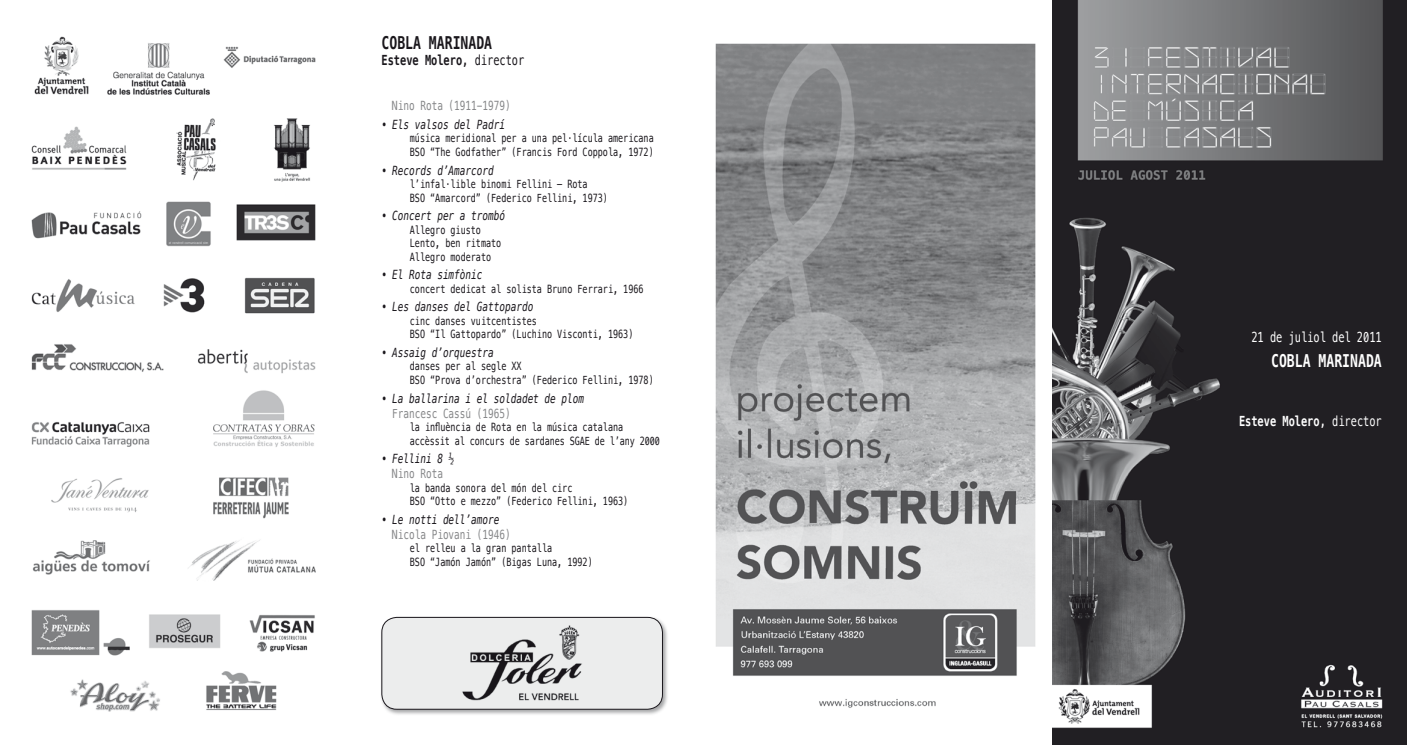
<style>
.page{position:relative;width:1407px;height:745px;background:#fff}
.page>*{position:absolute;margin:0;border:0;box-sizing:border-box;transform-origin:0 0}
.t1{font:700 17.5px "Menlo";color:#fff;scale:.75 1}
.t2{font:700 17.5px "Menlo";color:#1a171c;scale:.75 1}
.t3{font:700 13.75px "Menlo";color:#fff;scale:.75 1}
.t4{font:700 13.75px "Menlo";color:#1a171c;scale:.75 1}
.t5{font:13.75px "Menlo";color:#fff;scale:.75 1}
.t6{font:italic 12.5px "Menlo";color:#1a171c;scale:.75 1}
.t7{font:12.5px "Menlo";color:#87888a;scale:.75 1}
.t8{font:11.25px/13.5px "Menlo";color:#1a171c;scale:.75 1}
.s1{font-weight:400}
</style>
<div class="page">
<img style="left:1052px;top:0;width:355px;height:744px">
<div style="left:380px;top:615px;width:289px;height:100px;background:#87888a;opacity:.75"></div>
<div style="left:382px;top:617px;width:280px;height:91px;background:#eceded;border-radius:15px"></div>
<div style="left:381px;top:616px;width:282px;height:93px;border:1px solid #1a171c;border-radius:15px"></div>
<img style="left:462px;top:625px;width:120px;height:76px">
<img style="left:715px;top:43px;width:321px;height:665px">
<img style="left:31px;top:36px;width:285px;height:676px">
<h1 class="t2" style="left:381px;top:30px;width:149px">COBLA MARINADA</h1>
<p class="t4" style="left:381px;top:51px;width:192px">Esteve Molero, <span class="s1">director</span></p>
<p class="t7" style="left:392px;top:97px;width:160px">Nino Rota (1911-1979)</p>
<p class="t6" style="left:381px;top:116px;width:166px">• Els valsos del Padrí</p>
<p class="t8" style="left:410px;top:132px;width:327px">música meridional per a una pel·lícula americana<br>BSO “The Godfather” (Francis Ford Coppola, 1972)</p>
<p class="t6" style="left:381px;top:161px;width:151px">• Records d’Amarcord</p>
<p class="t8" style="left:410px;top:177px;width:266px">l’infal·lible binomi Fellini – Rota<br>BSO “Amarcord” (Federico Fellini, 1973)</p>
<p class="t6" style="left:381px;top:207px;width:166px">• Concert per a trombó</p>
<p class="t8" style="left:410px;top:223px;width:123px">Allegro giusto<br>Lento, ben ritmato<br>Allegro moderato</p>
<p class="t6" style="left:381px;top:266px;width:136px">• El Rota simfònic</p>
<p class="t8" style="left:410px;top:282px;width:313px">concert dedicat al solista Bruno Ferrari, 1966</p>
<p class="t6" style="left:381px;top:298px;width:204px">• Les danses del Gattopardo</p>
<p class="t8" style="left:410px;top:314px;width:299px">cinc danses vuitcentistes<br>BSO “Il Gattopardo” (Luchino Visconti, 1963)</p>
<p class="t6" style="left:381px;top:344px;width:151px">• Assaig d’orquestra</p>
<p class="t8" style="left:410px;top:359px;width:327px">danses per al segle XX<br>BSO “Prova d’orchestra” (Federico Fellini, 1978)</p>
<p class="t6" style="left:381px;top:389px;width:272px">• La ballarina i el soldadet de plom</p>
<p class="t7" style="left:392px;top:404px;width:160px">Francesc Cassú (1965)</p>
<p class="t8" style="left:410px;top:420px;width:335px">la influència de Rota en la música catalana accèssit al concurs de sardanes SGAE de l’any 2000</p>
<p class="t6" style="left:381px;top:450px;width:98px">• Fellini 8 ½</p>
<p class="t7" style="left:392px;top:465px;width:69px">Nino Rota</p>
<p class="t8" style="left:410px;top:481px;width:293px">la banda sonora del món del circ<br>BSO “Otto e mezzo” (Federico Fellini, 1963)</p>
<p class="t6" style="left:381px;top:510px;width:159px">• Le notti dell’amore</p>
<p class="t7" style="left:392px;top:525px;width:160px">Nicola Piovani (1946)</p>
<p class="t8" style="left:410px;top:541px;width:245px">el relleu a la gran pantalla<br>BSO “Jamón Jamón” (Bigas Luna, 1992)</p>
<p class="t5" style="left:1251px;top:328px;width:175px">21 de juliol del 2011</p>
<h1 class="t1" style="left:1271px;top:348px;width:149px">COBLA MARINADA</h1>
<p class="t3" style="left:1239px;top:411px;width:192px">Esteve Molero, <span class="s1">director</span></p>
</div>
